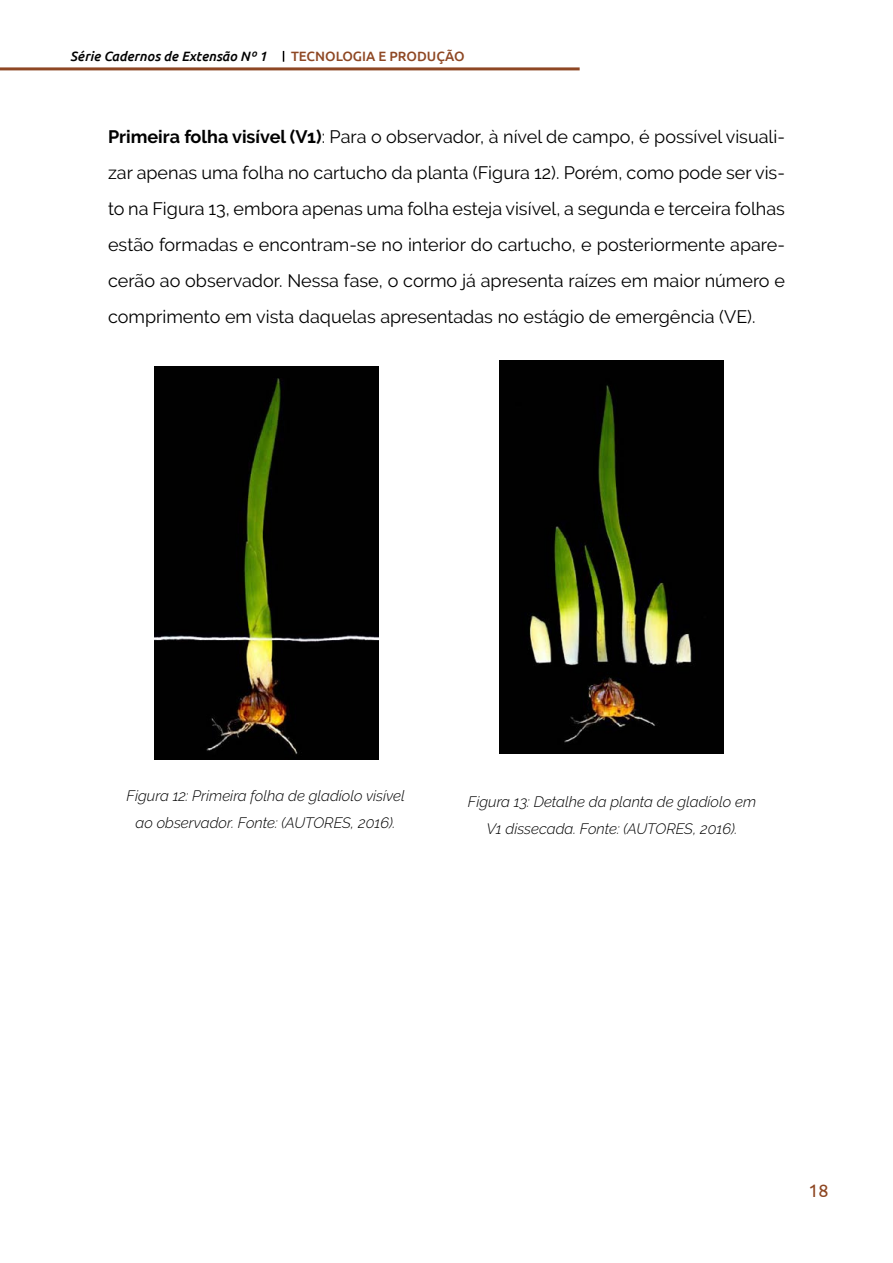
<style>
.page{position:relative;width:893px;height:1263px;background:#fff}
.page>*{position:absolute;margin:0;border:0;box-sizing:border-box;transform-origin:0 0}
.t1{font:18px/36px "Raleway";color:#000;text-align:justify}
.t2{font:18px "Ubuntu";color:#8e4723}
.t3{font:italic 300 15px/27px "Raleway";color:#000;text-align:center}
.t4{font:italic 500 13.5px "Ubuntu";color:#000}
.t5{font:500 13.5px "Ubuntu";color:#8e4723}
.s1{font-weight:700}
</style>
<div class="page">
<hr style="left:0;top:67px;width:580px;height:3px;background:#8e4724">
<img style="left:154px;top:366px;width:224px;height:394px">
<img style="left:500px;top:360px;width:223px;height:393px">
<p class="t4" style="left:70px;top:48px;width:198px">Série Cadernos de Extensão Nº 1</p>
<p class="t5" style="left:291px;top:48px;width:175px">TECNOLOGIA E PRODUÇÃO</p>
<p class="t1" style="left:108px;top:119px;width:678px"><span class="s1">Primeira folha visível (V1)</span>: Para o observador, à nível de campo, é possível visuali&shy;zar apenas uma folha no cartucho da planta (Figura 12). Porém, como pode ser vis&shy;to na Figura 13, embora apenas uma folha esteja visível, a segunda e terceira folhas estão formadas e encontram-se no interior do cartucho, e posteriormente apare&shy;cerão ao observador. Nessa fase, o cormo já apresenta raízes em maior número e comprimento em vista daquelas apresentadas no estágio de emergência (VE).</p>
<p class="t3" style="left:127px;top:782px;width:280px">Figura 12: Primeira folha de gladíolo visível ao observador. Fonte: (AUTORES, 2016).</p>
<p class="t3" style="left:468px;top:788px;width:290px">Figura 13: Detalhe da planta de gladíolo em<br>V1 dissecada. Fonte: (AUTORES, 2016).</p>
<p class="t2" style="left:808px;top:1179px;width:22px">18</p>
</div>
